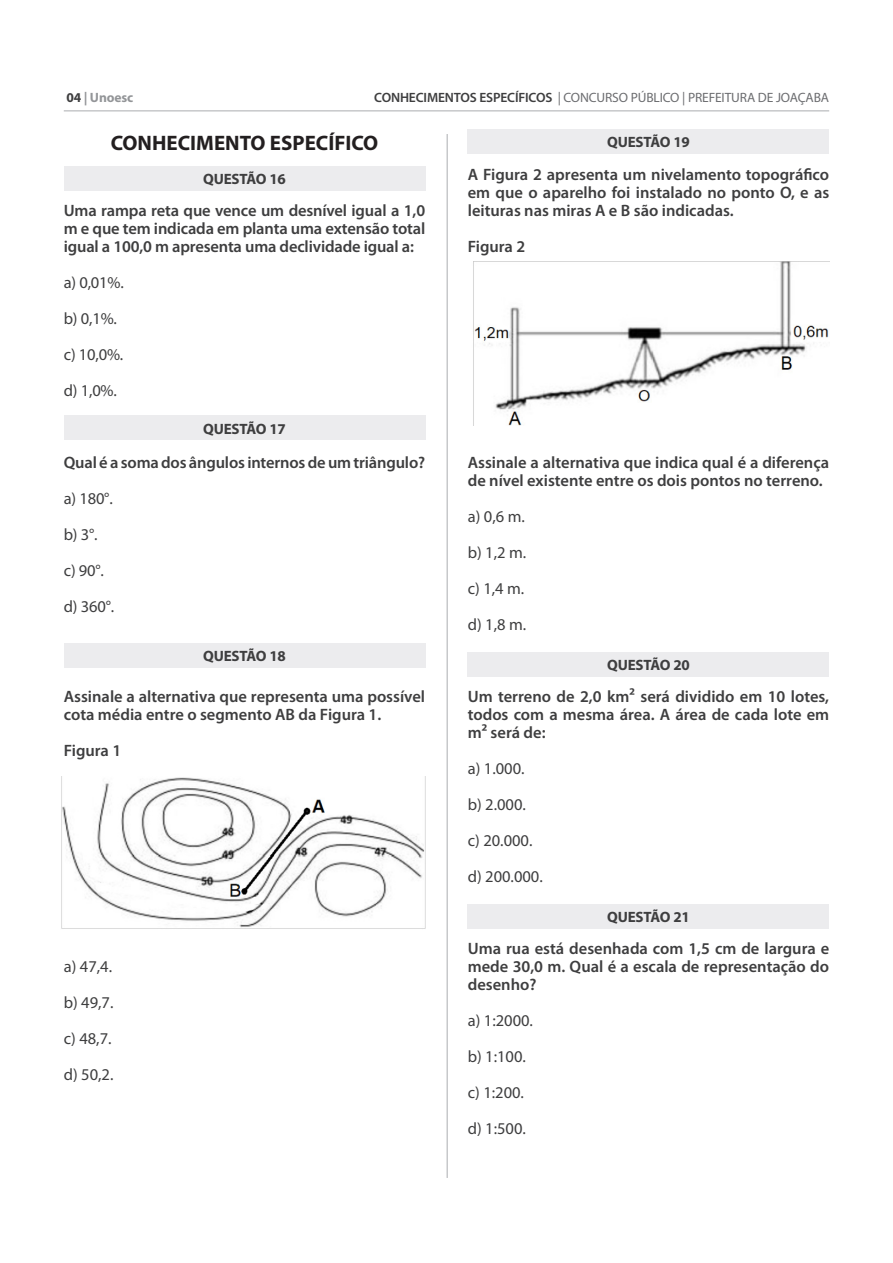
<style>
.page{position:relative;width:893px;height:1263px;background:#fff}
.page>*{position:absolute;margin:0;border:0;box-sizing:border-box;transform-origin:0 0}
.t1{font:700 21px "Myriad Pro";color:#231f20}
.Questõe{font:600 16.5px/18px "Myriad Pro";color:#3e3e3f;text-align:justify}
.Questõe-2{font:16.5px "Myriad Pro";color:#3e3e3f}
.t2{font:700 15px "Myriad Pro";letter-spacing:-.01em;color:#3e3e3f}
.t3{font:13.5px "Myriad Pro";letter-spacing:-.01em;color:#6c6d70}
.t4{font:700 13.5px "Myriad Pro";letter-spacing:-.01em;color:#939598}
.s1{font-weight:600;color:#3e3e3f}
.s2{color:#3e3e3f}
</style>
<div class="page">
<div style="left:64px;top:166px;width:361px;height:25px;background:#ececee"></div>
<div style="left:64px;top:416px;width:361px;height:24px;background:#ececee"></div>
<div style="left:64px;top:643px;width:361px;height:24px;background:#ececee"></div>
<div style="left:468px;top:130px;width:361px;height:24px;background:#ececee"></div>
<div style="left:468px;top:904px;width:361px;height:24px;background:#ececee"></div>
<div style="left:468px;top:652px;width:361px;height:25px;background:#ececee"></div>
<hr style="left:446px;top:134px;width:2px;height:1044px;background:#c7c8ca">
<hr style="left:64px;top:110px;width:765px;height:2px;background:#c7c8ca">
<img style="left:61px;top:776px;width:364px;height:153px">
<img style="left:473px;top:261px;width:356px;height:164px">
<p class="t3" style="left:374px;top:89px;width:456px"><span class="s1">CONHECIMENTOS ESPECÍFICOS</span> | CONCURSO PÚBLICO | PREFEITURA DE JOAÇABA</p>
<p class="t4" style="left:66px;top:89px;width:68px"><span class="s2">04</span> | Unoesc</p>
<p class="t1" style="left:111px;top:129px;width:269px">CONHECIMENTO ESPECÍFICO</p>
<p class="t2" style="left:607px;top:133px;width:84px">QUESTÃO 19</p>
<p class="t2" style="left:203px;top:169px;width:84px">QUESTÃO 16</p>
<p class="Questõe" style="left:64px;top:201px;width:363px">Uma rampa reta que vence um desnível igual a 1,0 m e que tem indicada em planta uma extensão total igual a 100,0 m apresenta uma declividade igual a:</p>
<p class="Questõe-2" style="left:64px;top:272px;width:62px">a) 0,01%.</p>
<p class="Questõe-2" style="left:64px;top:308px;width:55px">b) 0,1%.</p>
<p class="Questõe-2" style="left:64px;top:344px;width:61px">c) 10,0%.</p>
<p class="Questõe-2" style="left:64px;top:380px;width:55px">d) 1,0%.</p>
<p class="t2" style="left:203px;top:419px;width:84px">QUESTÃO 17</p>
<p class="Questõe" style="left:64px;top:453px;width:363px">Qual é a soma dos ângulos internos de um triângulo?</p>
<p class="Questõe-2" style="left:64px;top:488px;width:51px">a) 180°.</p>
<p class="Questõe-2" style="left:64px;top:524px;width:35px">b) 3°.</p>
<p class="Questõe-2" style="left:64px;top:560px;width:42px">c) 90°.</p>
<p class="Questõe-2" style="left:64px;top:596px;width:52px">d) 360°.</p>
<p class="t2" style="left:203px;top:646px;width:84px">QUESTÃO 18</p>
<p class="Questõe" style="left:64px;top:687px;width:363px">Assinale a alternativa que representa uma possível cota média entre o segmento AB da Figura 1.</p>
<p class="Questõe" style="left:64px;top:741px;width:59px">Figura 1</p>
<p class="Questõe-2" style="left:64px;top:956px;width:50px">a) 47,4.</p>
<p class="Questõe-2" style="left:64px;top:992px;width:51px">b) 49,7.</p>
<p class="Questõe-2" style="left:64px;top:1028px;width:49px">c) 48,7.</p>
<p class="Questõe-2" style="left:64px;top:1064px;width:51px">d) 50,2.</p>
<p class="Questõe" style="left:468px;top:165px;width:363px">A Figura 2 apresenta um nivelamento topográfico em que o aparelho foi instalado no ponto O, e as leituras nas miras A e B são indicadas.</p>
<p class="Questõe" style="left:468px;top:237px;width:59px">Figura 2</p>
<p class="Questõe" style="left:468px;top:453px;width:363px">Assinale a alternativa que indica qual é a diferença de nível existente entre os dois pontos no terreno.</p>
<p class="Questõe-2" style="left:468px;top:506px;width:59px">a) 0,6 m.</p>
<p class="Questõe-2" style="left:468px;top:542px;width:60px">b) 1,2 m.</p>
<p class="Questõe-2" style="left:468px;top:578px;width:58px">c) 1,4 m.</p>
<p class="Questõe-2" style="left:468px;top:614px;width:60px">d) 1,8 m.</p>
<p class="t2" style="left:607px;top:655px;width:84px">QUESTÃO 20</p>
<p class="Questõe" style="left:468px;top:687px;width:363px">Um terreno de 2,0 km² será dividido em 10 lotes, todos com a mesma área. A área de cada lote em m² será de:</p>
<p class="Questõe-2" style="left:468px;top:758px;width:58px">a) 1.000.</p>
<p class="Questõe-2" style="left:468px;top:794px;width:60px">b) 2.000.</p>
<p class="Questõe-2" style="left:468px;top:830px;width:66px">c) 20.000.</p>
<p class="Questõe-2" style="left:468px;top:866px;width:77px">d) 200.000.</p>
<p class="t2" style="left:607px;top:907px;width:84px">QUESTÃO 21</p>
<p class="Questõe" style="left:468px;top:939px;width:363px">Uma rua está desenhada com 1,5 cm de largura e mede 30,0 m. Qual é a escala de representação do desenho?</p>
<p class="Questõe-2" style="left:468px;top:1010px;width:67px">a) 1:2000.</p>
<p class="Questõe-2" style="left:468px;top:1046px;width:60px">b) 1:100.</p>
<p class="Questõe-2" style="left:468px;top:1082px;width:58px">c) 1:200.</p>
<p class="Questõe-2" style="left:468px;top:1118px;width:60px">d) 1:500.</p>
</div>
